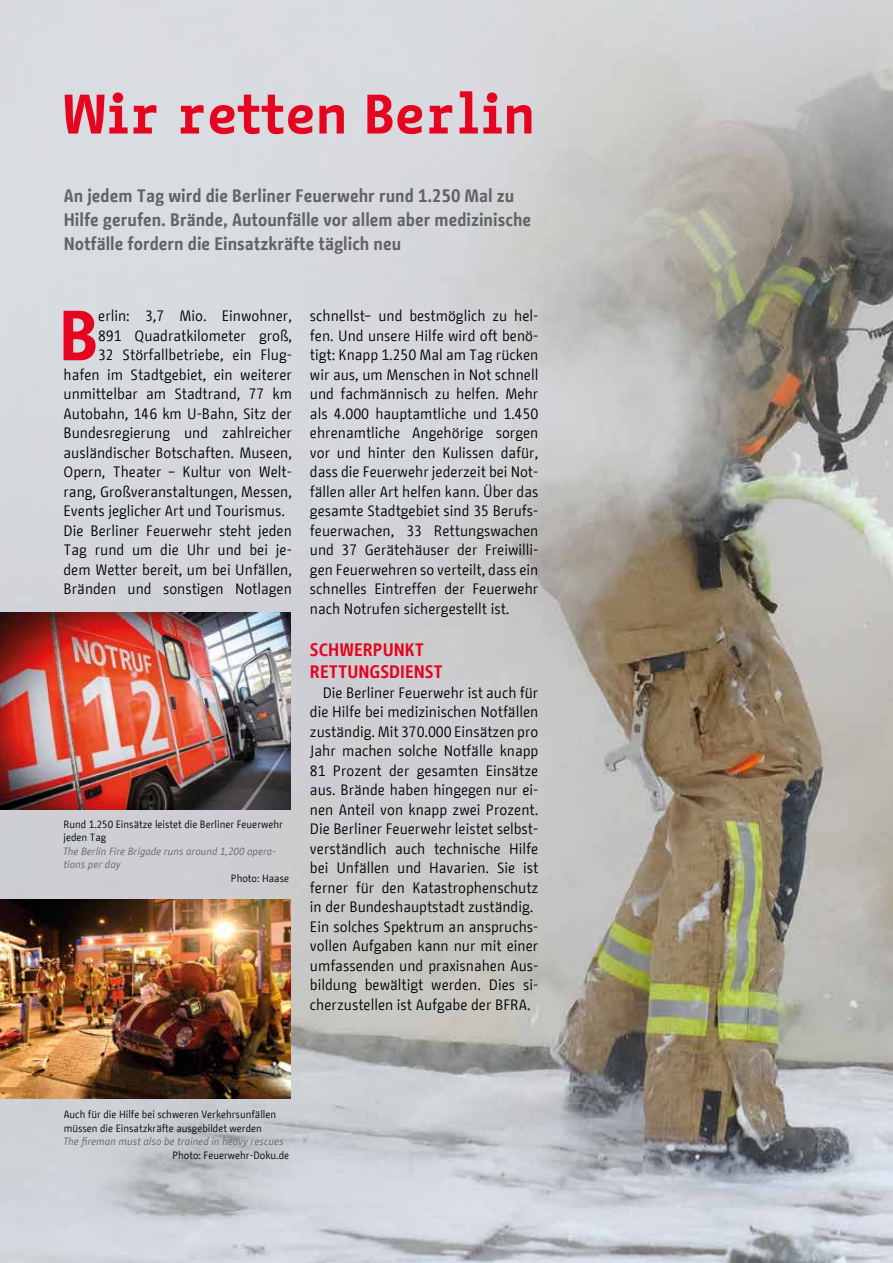
<style>
.page{position:relative;width:893px;height:1263px;background:#fff}
.page>*{position:absolute;margin:0;border:0;box-sizing:border-box;transform-origin:0 0}
.t1{font:700 70.65px "BMF Change Letter";color:#e40521}
.t2{font:700 55.5px "BMF Change Letter";color:#e40521}
.t3{font:700 18px/24px "BMF Change";color:#646363}
.t4{font:700 18px/22.5px "BMF Change";color:#e40521}
.t5{font:15px/19.5px "BMF Change";color:#000;text-align:justify}
.t6{font:10.5px/13.5px "BMF Change";color:#000}
.t7{font:italic 10.5px/13.5px "BMF Change";color:#646363}
</style>
<div class="page">
<img style="left:0;top:0;width:893px;height:1263px">
<img style="left:0;top:900px;width:290px;height:198px">
<img style="left:0;top:613px;width:291px;height:196px">
<h2 class="t2" style="left:64px;top:76px;width:473px">Wir retten Berlin</h2>
<p class="t3" style="left:64px;top:184px;width:469px">An jedem Tag wird die Berliner Feuerwehr rund 1.250 Mal zu<br>Hilfe gerufen. Brände, Autounfälle vor allem aber medizinische<br>Notfälle fordern die Einsatzkräfte täglich neu</p>
<h1 class="t1" style="left:59px;top:287px;width:40px">B</h1>
<p class="t5" style="left:98px;top:306px;width:195px">erlin: 3,7 Mio. Einwohner,</p>
<p class="t5" style="left:98px;top:326px;width:195px">891 Quadratkilometer groß,</p>
<p class="t5" style="left:98px;top:345px;width:195px">32 Störfallbetriebe, ein Flug-</p>
<p class="t5" style="left:64px;top:365px;width:230px">hafen im Stadtgebiet, ein weiterer</p>
<p class="t5" style="left:64px;top:384px;width:230px">unmittelbar am Stadtrand, 77 km</p>
<p class="t5" style="left:64px;top:404px;width:230px">Autobahn, 146 km U-Bahn, Sitz der</p>
<p class="t5" style="left:64px;top:423px;width:230px">Bundesregierung und zahlreicher</p>
<p class="t5" style="left:64px;top:443px;width:230px">ausländischer Botschaften. Museen,</p>
<p class="t5" style="left:64px;top:462px;width:230px">Opern, Theater – Kultur von Welt-</p>
<p class="t5" style="left:64px;top:482px;width:230px">rang, Großveranstaltungen, Messen,</p>
<p class="t5" style="left:64px;top:501px;width:223px">Events jeglicher Art und Tourismus.</p>
<p class="t5" style="left:64px;top:521px;width:230px">Die Berliner Feuerwehr steht jeden</p>
<p class="t5" style="left:64px;top:540px;width:230px">Tag rund um die Uhr und bei je-</p>
<p class="t5" style="left:64px;top:560px;width:230px">dem Wetter bereit, um bei Unfällen,</p>
<p class="t5" style="left:64px;top:579px;width:230px">Bränden und sonstigen Notlagen</p>
<p class="t6" style="left:64px;top:817px;width:221px">Rund 1.250 Einsätze leistet die Berliner Feuerwehr jeden Tag</p>
<p class="t7" style="left:64px;top:844px;width:214px">The Berlin Fire Brigade runs around 1,200 opera&shy;tions per day</p>
<p class="t6" style="left:231px;top:871px;width:60px">Photo: Haase</p>
<p class="t5" style="left:310px;top:306px;width:230px">schnellst– und bestmöglich zu hel&shy;fen. Und unsere Hilfe wird oft benö&shy;tigt: Knapp 1.250 Mal am Tag rücken wir aus, um Menschen in Not schnell und fachmännisch zu helfen. Mehr als 4.000 hauptamtliche und 1.450 ehrenamtliche Angehörige sorgen vor und hinter den Kulissen dafür, dass die Feuerwehr jederzeit bei Not&shy;fällen aller Art helfen kann. Über das gesamte Stadtgebiet sind 35 Berufs&shy;feuerwachen, 33 Rettungswachen und 37 Gerätehäuser der Freiwilli&shy;gen Feuerwehren so verteilt, dass ein schnelles Eintreffen der Feuerwehr nach Notrufen sichergestellt ist.</p>
<p class="t4" style="left:310px;top:638px;width:135px">SCHWERPUNKT<br>RETTUNGSDIENST</p>
<p class="t5" style="left:310px;top:683px;width:230px;text-align:left;text-indent:13px">Die Berliner Feuerwehr ist auch für die Hilfe bei medizinischen Notfällen zuständig. Mit 370.000 Einsätzen pro Jahr machen solche Notfälle knapp 81 Prozent der gesamten Einsätze aus. Brände haben hingegen nur ei&shy;nen Anteil von knapp zwei Prozent.<br>Die Berliner Feuerwehr leistet selbst&shy;verständlich auch technische Hilfe bei Unfällen und Havarien. Sie ist ferner für den Katastrophenschutz in der Bundeshauptstadt zuständig.<br>Ein solches Spektrum an anspruchs&shy;vollen Aufgaben kann nur mit einer umfassenden und praxisnahen Aus&shy;bildung bewältigt werden. Dies si&shy;cherzustellen ist Aufgabe der BFRA.</p>
<p class="t6" style="left:64px;top:1108px;width:214px">Auch für die Hilfe bei schweren Verkehrsunfällen müssen die Einsatzkräfte ausgebildet werden</p>
<p class="t7" style="left:64px;top:1135px;width:221px">The fireman must also be trained in heavy rescues</p>
<p class="t6" style="left:172px;top:1148px;width:118px">Photo: Feuerwehr-Doku.de</p>
</div>
